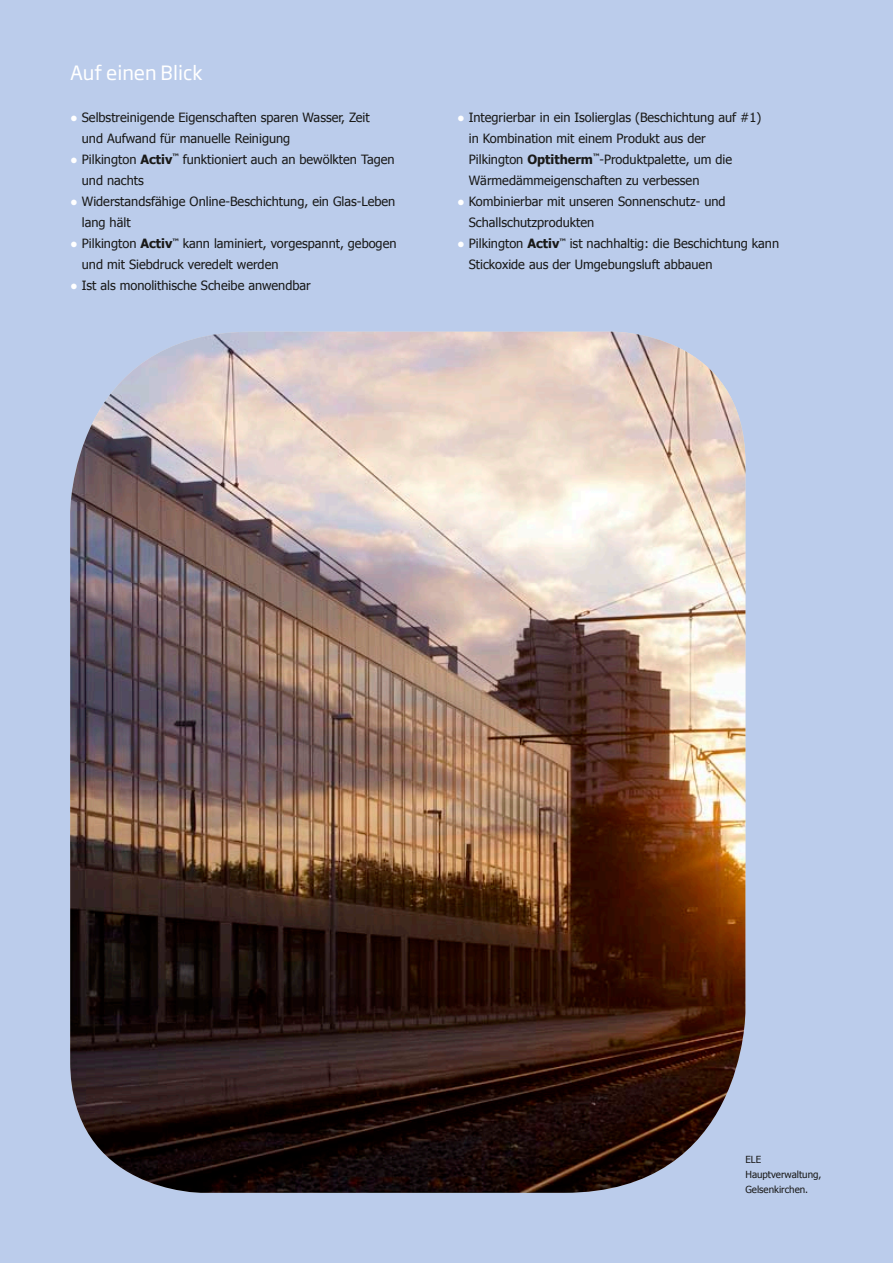
<style>
.page{position:relative;width:893px;height:1263px;background:#bbcceb}
.page>*{position:absolute;margin:0;border:0;box-sizing:border-box;transform-origin:0 0}
.t1{font:19.5px "Soho Gothic Pro";color:#fff}
.t2{font:12.75px/21px "Tahoma";color:#191918}
.t3{font:9.75px/15px "Tahoma";color:#191918}
.s1{color:#fff}
.s2{font-weight:700}
</style>
<div class="page">
<img style="left:70px;top:332px;width:675px;height:861px">
<h1 class="t1" style="left:70px;top:57px;width:134px">Auf einen Blick</h1>
<p class="t2" style="left:82px;top:106px;width:289px;text-indent:-12px"><span class="s1">●</span> Selbstreinigende Eigenschaften sparen Wasser, Zeit und Aufwand für manuelle Reinigung</p>
<p class="t2" style="left:82px;top:148px;width:314px;text-indent:-12px"><span class="s1">●</span> Pilkington <span class="s2">Activ</span><sup>™</sup> funktioniert auch an bewölkten Tagen und nachts</p>
<p class="t2" style="left:82px;top:190px;width:315px;text-indent:-12px"><span class="s1">●</span> Widerstandsfähige Online-Beschichtung, ein Glas-Leben lang hält</p>
<p class="t2" style="left:82px;top:232px;width:316px;text-indent:-12px"><span class="s1">●</span> Pilkington <span class="s2">Activ</span><sup>™</sup> kann laminiert, vorgespannt, gebogen und mit Siebdruck veredelt werden</p>
<p class="t2" style="left:70px;top:274px;width:242px"><span class="s1">●</span> Ist als monolithische Scheibe anwendbar</p>
<p class="t2" style="left:469px;top:106px;width:294px;text-indent:-12px"><span class="s1">●</span> Integrierbar in ein Isolierglas (Beschichtung auf #1) in Kombination mit einem Produkt aus der Pilkington <span class="s2">Optitherm</span><sup>™</sup>-Produktpalette, um die Wärmedämmeigenschaften zu verbessen</p>
<p class="t2" style="left:469px;top:190px;width:258px;text-indent:-12px"><span class="s1">●</span> Kombinierbar mit unseren Sonnenschutz- und<br>Schallschutzprodukten</p>
<p class="t2" style="left:469px;top:232px;width:312px;text-indent:-12px"><span class="s1">●</span> Pilkington <span class="s2">Activ</span><sup>™</sup> ist nachhaltig: die Beschichtung kann<br>Stickoxide aus der Umgebungsluft abbauen</p>
<p class="t3" style="left:745px;top:1151px;width:78px">ELE<br>Hauptverwaltung,<br>Gelsenkirchen.</p>
</div>
